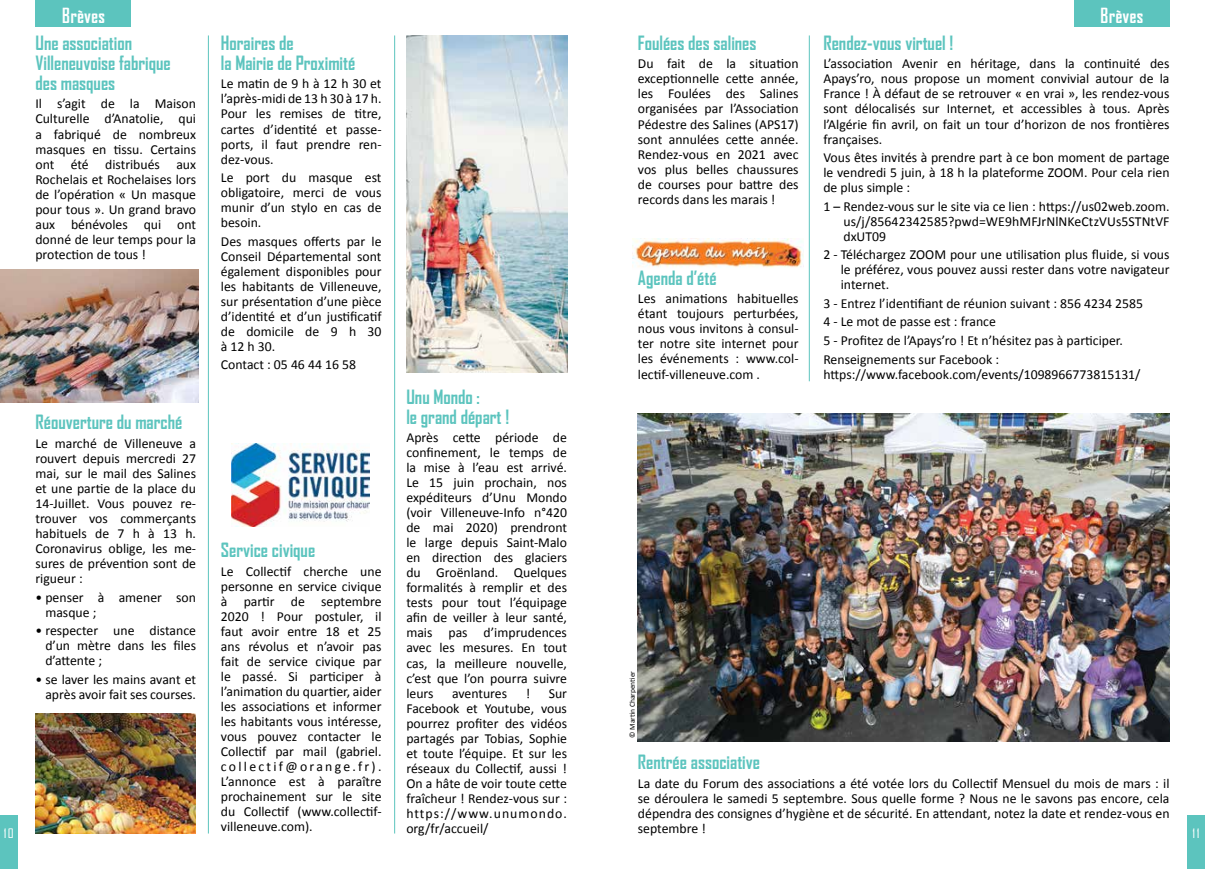
<style>
.page{position:relative;width:1205px;height:869px;background:#fff}
.page>*{position:absolute;margin:0;border:0;box-sizing:border-box;transform-origin:0 0}
.t1{font:700 20px "Bureau Agency";letter-spacing:.02em;color:#fff}
.t2{font:700 18.88px/20px "Agency FB";color:#5cc4be;scale:.96 1}
.t3{font:700 18.75px "Agency FB";color:#fff}
.t4{font:13.75px/15px "Calibri";color:#000;text-align:justify}
.t5{font:12.5px "Agency FB";color:#fff;scale:1.1 1}
.t6{font:7.5px "Calibri";color:#000}
.s1{font-family:"Agency FB";font-size:18.75px}
</style>
<div class="page">
<div style="left:0;top:815px;width:18px;height:53px;background:#5cc4be"></div>
<div style="left:1187px;top:815px;width:18px;height:53px;background:#5cc4be"></div>
<div style="left:1074px;top:0;width:95px;height:27px;background:#5cc4be"></div>
<div style="left:35px;top:0;width:96px;height:27px;background:#5cc4be"></div>
<hr style="left:208px;top:35px;width:1px;height:798px;background:#5cc4be">
<hr style="left:394px;top:35px;width:1px;height:798px;background:#5cc4be">
<hr style="left:809px;top:35px;width:1px;height:346px;background:#5cc4be">
<img style="left:406px;top:35px;width:161px;height:337px">
<img style="left:231px;top:443px;width:139px;height:83px">
<img style="left:638px;top:413px;width:531px;height:328px">
<img style="left:0;top:269px;width:198px;height:133px">
<img style="left:35px;top:713px;width:161px;height:120px">
<img style="left:633px;top:238px;width:171px;height:30px">
<h1 class="t1" style="left:62px;top:5px;width:45px">Brèves</h1>
<h2 class="t2" style="left:35px;top:32px;width:142px">Une association<br>Villeneuvoise fabrique des masques</h2>
<p class="t4" style="left:35px;top:96px;width:162px">Il s’agit de la Maison Culturelle d’Anatolie, qui a fabriqué de nombreux masques en tissu. Certains ont été distribués aux Rochelais et Rochelaises lors de l’opération « Un masque pour tous ». Un grand bravo aux bénévoles qui ont donné de leur temps pour la protection de tous !</p>
<h2 class="t2" style="left:35px;top:411px;width:155px">Réouverture du marché</h2>
<p class="t4" style="left:35px;top:435px;width:162px">Le marché de Villeneuve a rouvert depuis mercredi 27 mai, sur le mail des Salines et une partie de la place du 14-Juillet. Vous pouvez re&shy;trouver vos commerçants habituels de 7 h à 13 h.<br>Coronavirus oblige, les me&shy;sures de prévention sont de rigueur :</p>
<p class="t4" style="left:45px;top:588px;width:152px;text-indent:-10px">• penser à amener son masque ;</p>
<p class="t4" style="left:45px;top:622px;width:152px;text-indent:-10px">• respecter une distance d’un mètre dans les files d’attente ;</p>
<p class="t4" style="left:35px;top:670px;width:162px;text-align:right">• se laver les mains avant et après avoir fait ses courses.</p>
<p class="t5" style="left:4px;top:825px;width:11px">10</p>
<h2 class="t2" style="left:221px;top:32px;width:142px">Horaires de<br>la Mairie de Proximité</h2>
<p class="t4" style="left:221px;top:76px;width:162px">Le matin de 9 h à 12 h 30 et l’après-midi de 13 h 30 à 17 h.<br>Pour les remises de titre, cartes d’identité et passe&shy;ports, il faut prendre ren&shy;dez-vous.</p>
<p class="t4" style="left:221px;top:169px;width:162px">Le port du masque est obligatoire, merci de vous munir d’un stylo en cas de besoin.</p>
<p class="t4" style="left:221px;top:233px;width:162px">Des masques offerts par le Conseil Départemental sont également disponibles pour les habitants de Villeneuve, sur présentation d’une pièce d’identité et d’un justificatif de domicile de 9 h 30 à 12 h 30.</p>
<p class="t4" style="left:221px;top:356px;width:137px">Contact : 05 46 44 16 58</p>
<h2 class="t2" style="left:221px;top:539px;width:100px">Service civique</h2>
<p class="t4" style="left:221px;top:562px;width:162px">Le Collectif cherche une personne en service civique à partir de septembre 2020 ! Pour postuler, il faut avoir entre 18 et 25 ans révolus et n’avoir pas fait de service civique par le passé. Si participer à l’animation du quartier, aider les associations et informer les habitants vous intéresse, vous pouvez contacter le Collectif par mail (gabriel. collectif@orange.fr).<br>L’annonce est à paraître prochainement sur le site du Collectif (www.collectif&shy;villeneuve.com).</p>
<h2 class="t2" style="left:406px;top:386px;width:109px">Unu Mondo :<br>le grand départ !</h2>
<p class="t4" style="left:406px;top:429px;width:162px">Après cette période de confinement, le temps de la mise à l’eau est arrivé.<br>Le 15 juin prochain, nos expéditeurs d’Unu Mondo (voir Villeneuve-Info n°420 de mai 2020) prendront le large depuis Saint-Malo en direction des glaciers du Groënland. Quelques formalités à remplir et des tests pour tout l’équipage afin de veiller à leur santé, mais pas d’imprudences avec les mesures. En tout cas, la meilleure nouvelle, c’est que l’on pourra suivre leurs</p>
<p class="t4" style="left:452px;top:684px;width:57px">aventures</p>
<p class="t4" style="left:526px;top:684px;width:6px">!</p>
<p class="t4" style="left:406px;top:684px;width:162px;text-indent:142px">Sur Facebook et Youtube, vous pourrez profiter des vidéos partagés par Tobias, Sophie et toute l’équipe. Et sur les réseaux du Collectif, aussi !<br>On a hâte de voir toute cette fraîcheur ! Rendez-vous sur : https://www.unumondo. org/fr/accueil/</p>
<h2 class="t2" style="left:638px;top:32px;width:125px">Foulées des salines</h2>
<p class="t4" style="left:638px;top:56px;width:162px">Du fait de la situation exceptionnelle cette année, les Foulées des Salines organisées par l’Association Pédestre des Salines (APS17) sont annulées cette année.<br>Rendez-vous en 2021 avec vos plus belles chaussures de courses pour battre des records dans les marais !</p>
<h2 class="t2" style="left:638px;top:267px;width:84px">Agenda d’été</h2>
<p class="t4" style="left:638px;top:290px;width:162px">Les animations habituelles étant toujours perturbées, nous vous invitons à consul&shy;ter notre site internet pour les événements : www.col&shy;lectif-villeneuve.com .</p>
<h1 class="t1" style="left:1093px;top:5px;width:51px"><span class="s1">Q</span>Brèves</h1>
<h3 class="t3" style="left:1103px;top:3px;width:48px">uartier</h3>
<h2 class="t2" style="left:823px;top:32px;width:137px">Rendez-vous virtuel !</h2>
<p class="t4" style="left:823px;top:56px;width:348px">L’association Avenir en héritage, dans la continuité des Apays’ro, nous propose un moment convivial autour de la France ! À défaut de se retrouver « en vrai », les rendez-vous sont délocalisés sur Internet, et accessibles à tous. Après l’Algérie fin avril, on fait un tour d’horizon de nos frontières françaises.</p>
<p class="t4" style="left:823px;top:149px;width:348px">Vous êtes invités à prendre part à ce bon moment de partage le vendredi 5 juin, à 18 h la plateforme ZOOM. Pour cela rien de plus simple :</p>
<p class="t4" style="left:843px;top:198px;width:328px;text-indent:-20px">1 – Rendez-vous sur le site via ce lien : https://us02web.zoom. us/j/85642342585?pwd=WE9hMFJrNlNKeCtzVUs5STNtVF dxUT09</p>
<p class="t4" style="left:841px;top:246px;width:330px;text-indent:-17px">2 - Téléchargez ZOOM pour une utilisation plus fluide, si vous le préférez, vous pouvez aussi rester dans votre navigateur internet.</p>
<p class="t4" style="left:823px;top:293px;width:321px;line-height:18.5px;text-align:left">3 - Entrez l’identifiant de réunion suivant : 856 4234 2585<br>4 - Le mot de passe est : france<br>5 - Profitez de l’Apays’ro ! Et n’hésitez pas à participer.<br>Renseignements sur Facebook :</p>
<p class="t4" style="left:823px;top:366px;width:319px">https://www.facebook.com/events/1098966773815131/</p>
<p class="t6" style="left:627px;top:737px;width:68px;rotate:-90deg">© Martin Charpentier</p>
<h2 class="t2" style="left:638px;top:751px;width:129px">Rentrée associative</h2>
<p class="t4" style="left:638px;top:774px;width:533px">La date du Forum des associations a été votée lors du Collectif Mensuel du mois de mars : il se déroulera le samedi 5 septembre. Sous quelle forme ? Nous ne le savons pas encore, cela dépendra des consignes d’hygiène et de sécurité. En attendant, notez la date et rendez-vous en septembre !</p>
<p class="t5" style="left:1192px;top:825px;width:8px">11</p>
</div>
